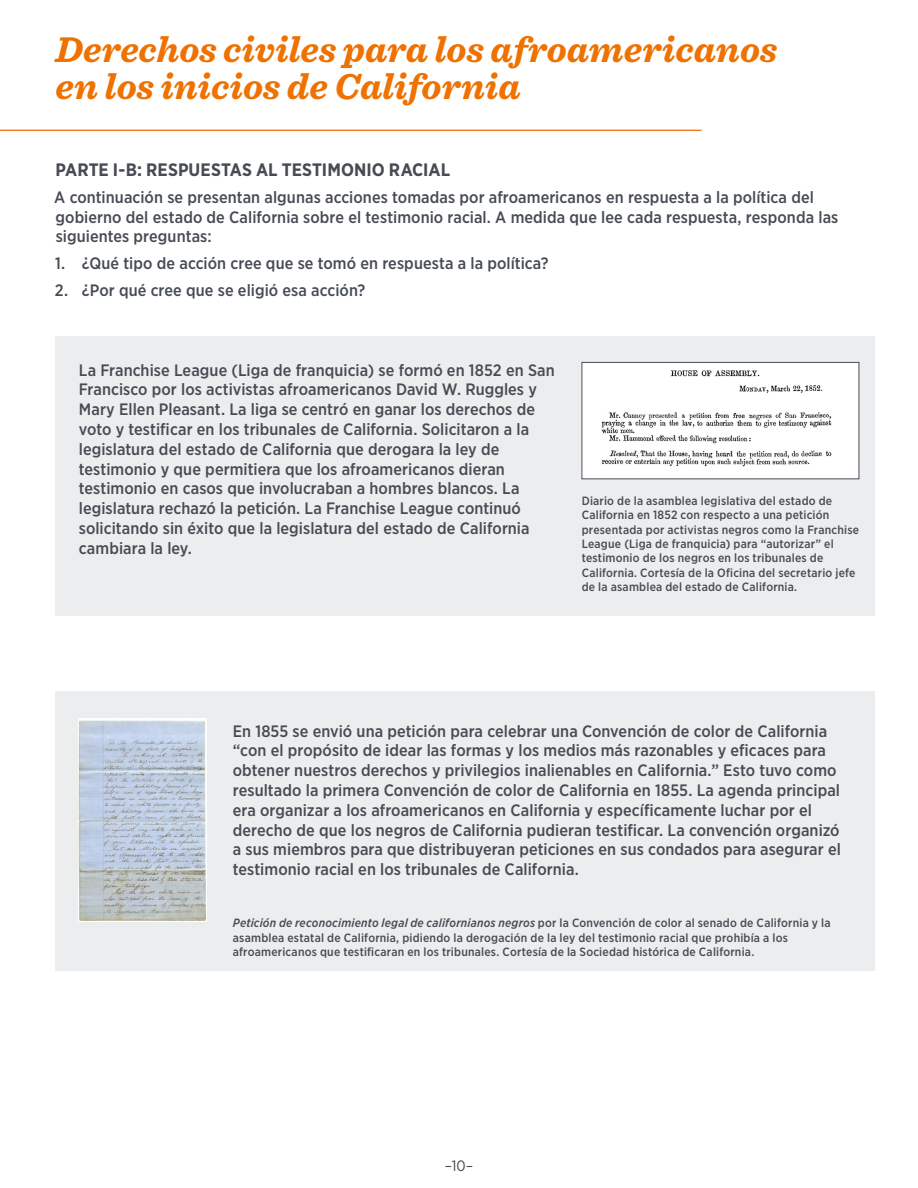
<style>
.page{position:relative;width:918px;height:1188px;background:#fff}
.page>*{position:absolute;margin:0;border:0;box-sizing:border-box;transform-origin:0 0}
._1_1_Header{font:italic 700 37.5px/36.3px "Sentinel";color:#ef7100}
._1_1_Header-2{font:700 18px "Gotham Narrow";letter-spacing:.005em;color:#464b54}
._1_1_Header-3{font:500 16.5px/19.8px "Gotham Narrow";letter-spacing:.005em;color:#464b54}
.t1{font:15px "Gotham Narrow";color:#464b54}
._1_1_Header-4{font:500 12px/14.4px "Gotham Narrow";letter-spacing:.02em;color:#464b54}
.s1{font-style:italic}
</style>
<div class="page">
<div style="left:55px;top:336px;width:820px;height:280px;background:#ecedee"></div>
<div style="left:55px;top:691px;width:820px;height:280px;background:#ecedee"></div>
<hr style="left:0;top:130px;width:702px;height:1px;background:#f47721">
<img style="left:584px;top:364px;width:273px;height:113px">
<div style="left:582px;top:362px;width:277px;height:117px;border:1px solid #464b54"></div>
<img style="left:78px;top:719px;width:128px;height:202px">
<p class="_1_1_Header" style="left:55px;top:30px;width:723px">Derechos civiles para los afroamericanos en los inicios de California</p>
<p class="_1_1_Header-2" style="left:56px;top:158px;width:396px">PARTE I-B: RESPUESTAS AL TESTIMONIO RACIAL</p>
<p class="_1_1_Header-3" style="left:54px;top:187px;width:786px">A continuación se presentan algunas acciones tomadas por afroamericanos en respuesta a la política del gobierno del estado de California sobre el testimonio racial. A medida que lee cada respuesta, responda las siguientes preguntas:</p>
<p class="_1_1_Header-3" style="left:55px;top:253px;width:495px">1. ¿Qué tipo de acción cree que se tomó en respuesta a la política?</p>
<p class="_1_1_Header-3" style="left:55px;top:280px;width:312px">2. ¿Por qué cree que se eligió esa acción?</p>
<p class="_1_1_Header-3" style="left:79px;top:360px;width:478px">La Franchise League (Liga de franquicia) se formó en 1852 en San Francisco por los activistas afroamericanos David W. Ruggles y Mary Ellen Pleasant. La liga se centró en ganar los derechos de voto y testificar en los tribunales de California. Solicitaron a la legislatura del estado de California que derogara la ley de testimonio y que permitiera que los afroamericanos dieran testimonio en casos que involucraban a hombres blancos. La legislatura rechazó la petición. La Franchise League continuó solicitando sin éxito que la legislatura del estado de California cambiara la ley.</p>
<p class="_1_1_Header-4" style="left:582px;top:493px;width:279px">Diario de la asamblea legislativa del estado de California en 1852 con respecto a una petición presentada por activistas negros como la Franchise League (Liga de franquicia) para “autorizar” el testimonio de los negros en los tribunales de California. Cortesía de la Oficina del secretario jefe de la asamblea del estado de California.</p>
<p class="_1_1_Header-3" style="left:233px;top:721px;width:610px">En 1855 se envió una petición para celebrar una Convención de color de California “con el propósito de idear las formas y los medios más razonables y eficaces para obtener nuestros derechos y privilegios inalienables en California.” Esto tuvo como resultado la primera Convención de color de California en 1855. La agenda principal era organizar a los afroamericanos en California y específicamente luchar por el derecho de que los negros de California pudieran testificar. La convención organizó a sus miembros para que distribuyeran peticiones en sus condados para asegurar el testimonio racial en los tribunales de California.</p>
<p class="_1_1_Header-4" style="left:233px;top:916px;width:599px"><span class="s1">Petición de reconocimiento legal de californianos negros</span> por la Convención de color al senado de California y la asamblea estatal de California, pidiendo la derogación de la ley del testimonio racial que prohibía a los afroamericanos que testificaran en los tribunales. Cortesía de la Sociedad histórica de California.</p>
<p class="t1" style="left:445px;top:1157px;width:30px">–10–</p>
</div>
